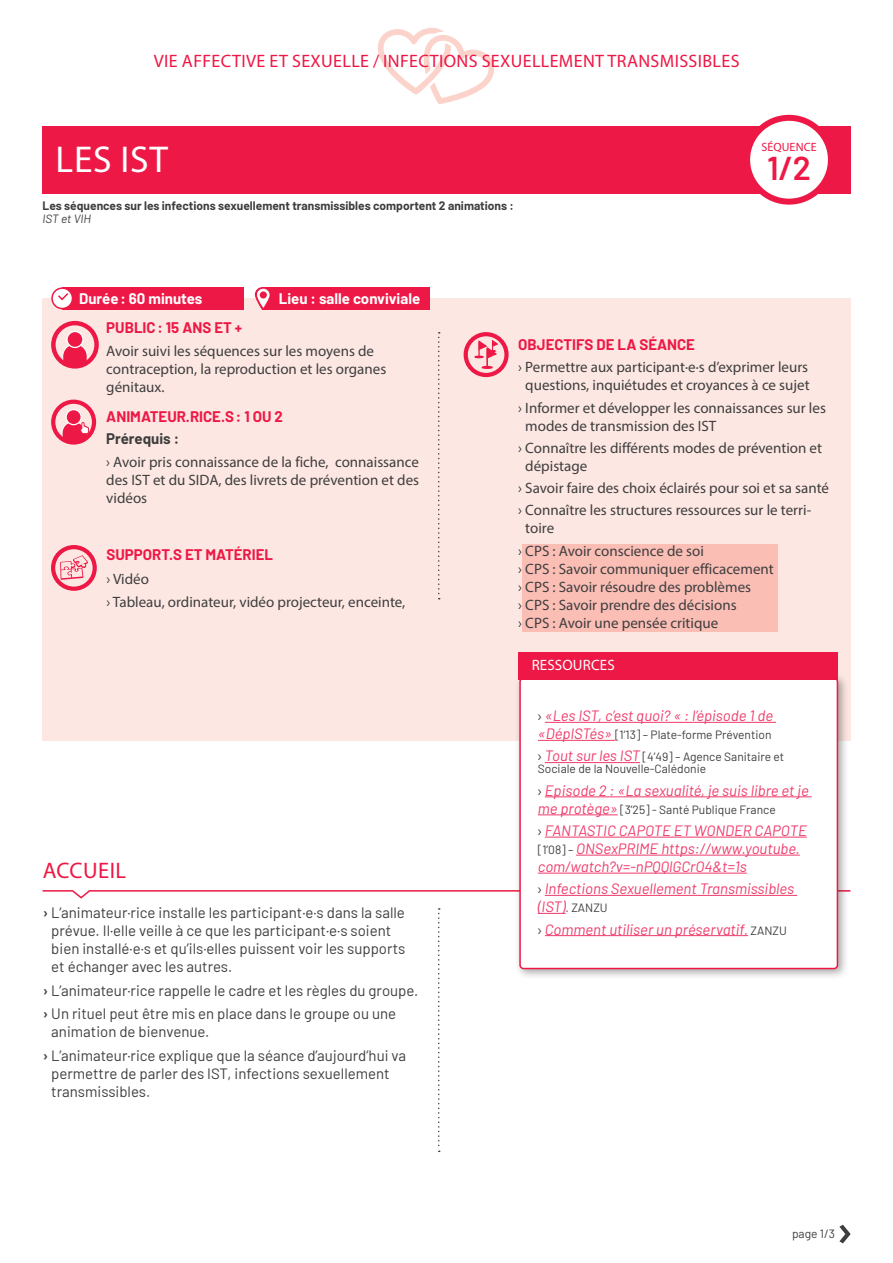
<style>
.page{position:relative;width:893px;height:1263px;background:#fff}
.page>*{position:absolute;margin:0;border:0;box-sizing:border-box;transform-origin:0 0}
.t1{font:37.5px "Myriad Pro";letter-spacing:.02em;color:#fff}
.t2{font:600 33px "Barlow";color:#ed1845}
.t3{font:22.5px "Myriad Pro";letter-spacing:.02em;color:#ed1845}
.t4{font:18px "Myriad Pro";letter-spacing:.02em;color:#ed1845}
.t5{font:15px/18px "Myriad Pro";color:#3e3e3f}
.t6{font:15px/18px "Barlow";color:#3e3e3f}
.t7{font:italic 15px/18px "Barlow";color:#ef3b6b}
.t8{font:700 15px "Barlow";color:#ed1845}
.t9{font:700 15px "Barlow";color:#fff}
.t10{font:700 15px "Barlow";color:#3e3e3f}
.t11{font:15px "Myriad Pro";letter-spacing:.01em;color:#fff}
.t12{font:12px/12px "Barlow";color:#3e3e3f}
.t13{font:700 12px "Barlow";color:#3e3e3f}
.t14{font:italic 12px "Barlow";letter-spacing:-.005em;color:#3e3e3f}
.t15{font:12px "Myriad Pro";letter-spacing:.01em;color:#ed1845}
.s1{font-weight:600}
.s2{font-family:"Myriad Pro";font-style:normal;color:#3e3e3f}
.s3{font-style:italic;font-size:15px;color:#ef3b6b}
.s4{font-family:"Myriad Pro";font-size:15px}
.s5{font-style:normal;font-size:12px;color:#3e3e3f}
</style>
<div class="page">
<svg style="left:377px;top:28px;width:118px;height:76px"></svg>
<div style="left:43px;top:126px;width:808px;height:67px;background:#ed1845"></div>
<div style="left:747px;top:118px;width:84px;height:84px;background:#fff;border-radius:50%"></div>
<div style="left:744px;top:115px;width:90px;height:90px;border:6px solid #ed1845;border-radius:50%"></div>
<svg style="left:839px;top:1225px;width:11px;height:18px"></svg>
<div style="left:43px;top:298px;width:808px;height:443px;background:#fde7e2"></div>
<div style="left:523px;top:544px;width:255px;height:87px;background:#fabeb5"></div>
<svg style="left:42px;top:890px;width:809px;height:9px"></svg>
<svg style="left:62px;top:344px;width:26px;height:22px"></svg>
<div style="left:67px;top:331px;width:16px;height:16px;background:#ed1845;border-radius:50%"></div>
<div style="left:66px;top:331px;width:18px;height:17px;border:1px solid #fff;border-radius:50%"></div>
<div style="left:51px;top:321px;width:48px;height:48px;border:4px solid #ed1845;border-radius:50%"></div>
<svg style="left:438px;top:332px;width:2px;height:267px"></svg>
<div style="left:66px;top:410px;width:15px;height:15px;background:#ed1845;border-radius:50%"></div>
<div style="left:65px;top:409px;width:17px;height:16px;border:1px solid #fff;border-radius:50%"></div>
<div style="left:51px;top:400px;width:45px;height:45px;border:4px solid #ed1845;border-radius:50%"></div>
<svg style="left:61px;top:421px;width:28px;height:21px"></svg>
<div style="left:464px;top:332px;width:45px;height:45px;border:4px solid #ed1845;border-radius:50%"></div>
<div style="left:51px;top:545px;width:46px;height:46px;border:4px solid #ed1845;border-radius:50%"></div>
<div style="left:514px;top:672px;width:335px;height:308px;background:#231f20;opacity:.4"></div>
<div style="left:520px;top:678px;width:317px;height:290px;background:#fff;border-radius:4px"></div>
<hr style="left:545px;top:722px;width:231px;height:1px;background:#ef3b6b">
<hr style="left:538px;top:740px;width:77px;height:1px;background:#ef3b6b">
<hr style="left:545px;top:762px;width:95px;height:1px;background:#ef3b6b">
<hr style="left:545px;top:796px;width:267px;height:1px;background:#ef3b6b">
<hr style="left:538px;top:814px;width:80px;height:1px;background:#ef3b6b">
<hr style="left:545px;top:837px;width:262px;height:1px;background:#ef3b6b">
<hr style="left:576px;top:855px;width:224px;height:1px;background:#ef3b6b">
<hr style="left:538px;top:873px;width:209px;height:1px;background:#ef3b6b">
<hr style="left:545px;top:895px;width:252px;height:1px;background:#ef3b6b">
<svg style="left:538px;top:913px;width:28px;height:1px"></svg>
<hr style="left:545px;top:935px;width:203px;height:1px;background:#ef3b6b">
<div style="left:519px;top:677px;width:319px;height:292px;border:2px solid #ed1845;border-radius:4px"></div>
<div style="left:519px;top:652px;width:319px;height:27px;background:#ed1845"></div>
<div style="left:62px;top:287px;width:182px;height:23px;background:#ed1845"></div>
<div style="left:52px;top:288px;width:20px;height:21px;background:#fff;border-radius:50%"></div>
<div style="left:51px;top:287px;width:22px;height:22px;border:2px solid #ed1845;border-radius:50%"></div>
<svg style="left:56px;top:291px;width:14px;height:10px"></svg>
<div style="left:262px;top:287px;width:167px;height:23px;background:#ed1845"></div>
<svg style="left:254px;top:287px;width:16px;height:23px"></svg>
<svg style="left:257px;top:289px;width:13px;height:19px"></svg>
<div style="left:260px;top:291px;width:7px;height:8px;background:#ed1845;border-radius:50%"></div>
<svg style="left:438px;top:908px;width:2px;height:244px"></svg>
<svg style="left:474px;top:338px;width:26px;height:31px"></svg>
<svg style="left:60px;top:555px;width:28px;height:25px"></svg>
<p class="t4" style="left:154px;top:50px;width:587px">VIE AFFECTIVE ET SEXUELLE / INFECTIONS SEXUELLEMENT TRANSMISSIBLES</p>
<h1 class="t1" style="left:56px;top:137px;width:114px">LES IST</h1>
<p class="t13" style="left:43px;top:197px;width:473px">Les séquences sur les infections sexuellement transmissibles comportent 2 animations :</p>
<p class="t14" style="left:43px;top:210px;width:50px">IST et VIH</p>
<p class="t9" style="left:79px;top:287px;width:125px">Durée: 60 minutes</p>
<p class="t9" style="left:279px;top:287px;width:143px">Lieu : salle conviviale</p>
<p class="t15" style="left:761px;top:139px;width:57px">SÉQUENCE</p>
<h2 class="t2" style="left:767px;top:144px;width:45px">1/2</h2>
<p class="t8" style="left:106px;top:317px;width:137px">PUBLIC: 15 ANS ET +</p>
<p class="t5" style="left:106px;top:341px;width:282px">Avoir suivi les séquences sur les moyens de contraception, la reproduction et les organes génitaux.</p>
<p class="t8" style="left:106px;top:406px;width:178px">ANIMATEUR.RICE.S: 1 OU 2</p>
<p class="t10" style="left:106px;top:428px;width:74px">Prérequis :</p>
<p class="t5" style="left:106px;top:452px;width:314px;text-align:justify">› Avoir pris connaissance de la fiche, connaissance des IST et du SIDA, des livrets de prévention et des vidéos</p>
<p class="t8" style="left:107px;top:543px;width:168px">SUPPORT.S ET MATÉRIEL</p>
<p class="t5" style="left:107px;top:569px;width:44px">› Vidéo</p>
<p class="t5" style="left:107px;top:593px;width:300px">› Tableau, ordinateur, vidéo projecteur, enceinte,</p>
<p class="t3" style="left:43px;top:856px;width:85px">ACCUEIL</p>
<p class="t6" style="left:51px;top:903px;width:356px;text-indent:-9px"><span class="s1">›</span> L’animateur·rice installe les participant·e·s dans la salle prévue. Il·elle veille à ce que les participant·e·s soient bien installé·e·s et qu’ils·elles puissent voir les supports et échanger avec les autres.</p>
<p class="t6" style="left:43px;top:980px;width:377px"><span class="s1">›</span> L’animateur·rice rappelle le cadre et les règles du groupe.</p>
<p class="t6" style="left:51px;top:1004px;width:346px;text-indent:-9px"><span class="s1">›</span> Un rituel peut être mis en place dans le groupe ou une animation de bienvenue.</p>
<p class="t6" style="left:51px;top:1045px;width:356px;text-indent:-9px"><span class="s1">›</span> L’animateur·rice explique que la séance d’aujourd’hui va permettre de parler des IST, infections sexuellement transmissibles.</p>
<p class="t8" style="left:518px;top:334px;width:178px">OBJECTIFS DE LA SÉANCE</p>
<p class="t5" style="left:518px;top:358px;width:293px;text-align:center">› Permettre aux participant·e·s d’exprimer leurs questions, inquiétudes et croyances à ce sujet</p>
<p class="t5" style="left:525px;top:398px;width:302px;text-indent:-7px">› Informer et développer les connaissances sur les modes de transmission des IST</p>
<p class="t5" style="left:525px;top:439px;width:298px;text-indent:-7px">› Connaître les différents modes de prévention et dépistage</p>
<p class="t5" style="left:518px;top:479px;width:312px">› Savoir faire des choix éclairés pour soi et sa santé</p>
<p class="t5" style="left:525px;top:501px;width:287px;text-indent:-7px">› Connaître les structures ressources sur le terri&shy;toire</p>
<p class="t5" style="left:518px;top:541px;width:257px">› CPS : Avoir conscience de soi<br>› CPS : Savoir communiquer efficacement › CPS : Savoir résoudre des problèmes<br>› CPS : Savoir prendre des décisions<br>› CPS : Avoir une pensée critique</p>
<p class="t11" style="left:532px;top:656px;width:85px">RESSOURCES</p>
<p class="t7" style="left:538px;top:706px;width:237px"><span class="s2">›</span> «Les IST, c’est quoi? « : l’épisode 1 de</p>
<p class="t12" style="left:538px;top:728px;width:235px"><span class="s3">«DépISTés»</span> [1’13] – Plate-forme Prévention</p>
<p class="t12" style="left:538px;top:750px;width:248px"><span class="s4">›</span> <span class="s3">Tout sur les IST</span> [4’49] – Agence Sanitaire et<br>Sociale de la Nouvelle-Calédonie</p>
<p class="t7" style="left:538px;top:780px;width:272px"><span class="s2">›</span> Episode 2 : «La sexualité, je suis libre et je</p>
<p class="t12" style="left:538px;top:802px;width:239px"><span class="s3">me protège»</span> [3’25] - Santé Publique France</p>
<p class="t7" style="left:538px;top:820px;width:271px"><span class="s2">›</span> FANTASTIC CAPOTE ET WONDER CAPOTE <span class="s5">[1’08] –</span> ONSexPRIME https://www.youtube. com/watch?v=-nPQQlGCrO4&amp;t=1s</p>
<p class="t7" style="left:538px;top:879px;width:258px"><span class="s2">›</span> Infections Sexuellement Transmissibles</p>
<p class="t12" style="left:538px;top:901px;width:71px"><span class="s3">(IST)</span>. ZANZU</p>
<p class="t7" style="left:538px;top:919px;width:251px"><span class="s2">›</span> Comment utiliser un préservatif. <span class="s5">ZANZU</span></p>
<p class="t12" style="left:792px;top:1227px;width:45px">page 1/3</p>
</div>
